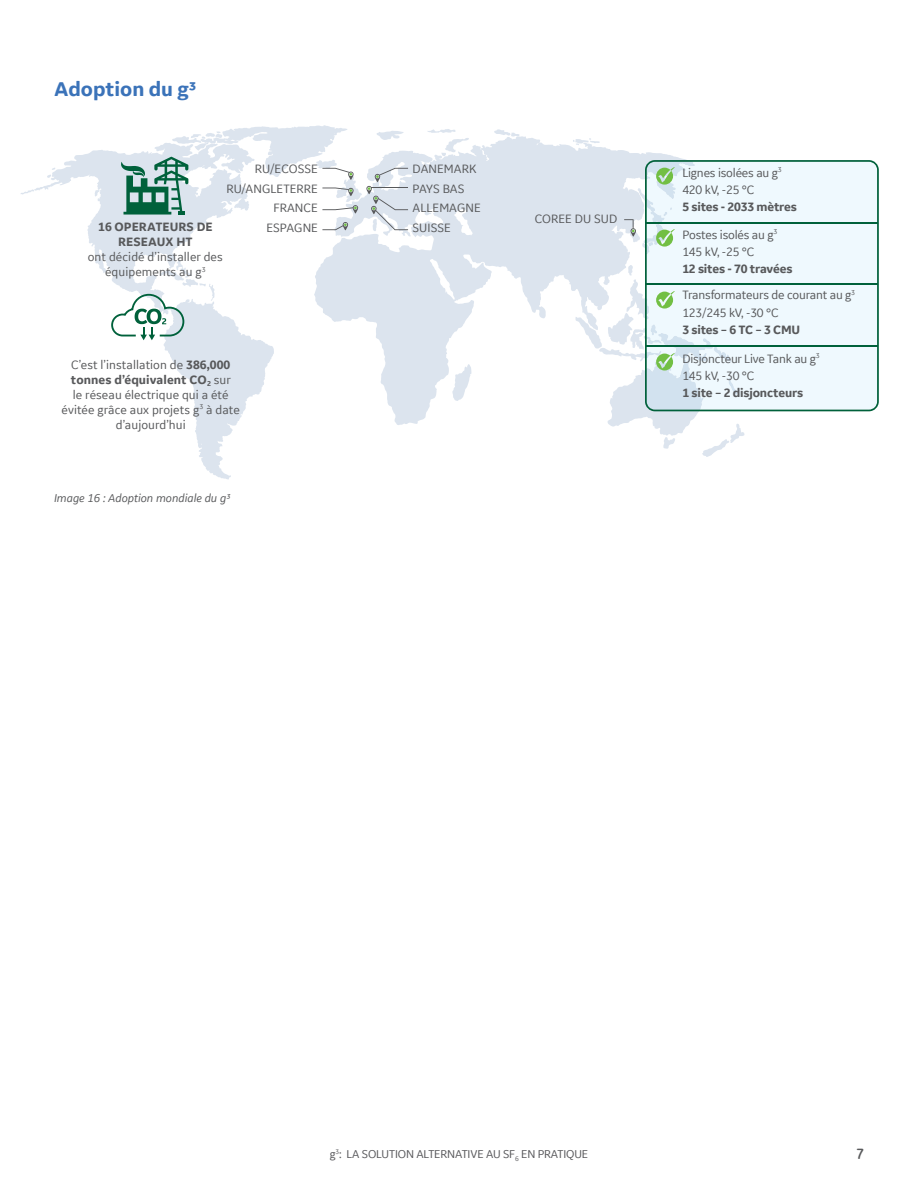
<style>
.page{position:relative;width:918px;height:1188px;background:#fff}
.page>*{position:absolute;margin:0;border:0;box-sizing:border-box;transform-origin:0 0}
.t1{font:700 21px "GE Inspira Sans";color:#3b73b9}
.t2{font:700 15px "GE Inspira";color:#58595b}
.t3{font:12.75px/19.5px "GE Inspira Sans";letter-spacing:.005em;color:#58595b;text-align:center}
.t4{font:12.75px/17.2px "GE Inspira Sans";letter-spacing:-.015em;color:#58595b}
.t5{font:700 12.75px/27.5px "GE Inspira Sans";letter-spacing:-.015em;color:#58595b}
.t6{font:700 12.75px/15px "GE Inspira Sans";letter-spacing:.005em;color:#58595b;text-align:center}
.t7{font:12px "GE Inspira Sans";letter-spacing:-.01em;color:#58585b}
.t8{font:italic 12px "GE Inspira Sans";color:#58595b}
.s1{font-weight:700}
.s2{font-weight:400}
</style>
<div class="page">
<svg style="left:20px;top:189px;width:14px;height:5px"></svg>
<svg style="left:34px;top:150px;width:240px;height:329px"></svg>
<svg style="left:314px;top:136px;width:372px;height:289px;fill:#dce4ee"></svg>
<svg style="left:573px;top:138px;width:27px;height:7px"></svg>
<svg style="left:494px;top:129px;width:26px;height:8px"></svg>
<svg style="left:427px;top:129px;width:42px;height:27px"></svg>
<hr style="left:647px;top:222px;width:231px;height:2px;background:#00613b">
<hr style="left:647px;top:283px;width:231px;height:2px;background:#00613b">
<hr style="left:647px;top:345px;width:231px;height:2px;background:#00613b">
<svg style="left:111px;top:260px;width:104px;height:80px"></svg>
<svg style="left:575px;top:162px;width:302px;height:295px"></svg>
<svg style="left:121px;top:125px;width:287px;height:106px"></svg>
<h1 class="t1" style="left:54px;top:76px;width:144px">Adoption du g³</h1>
<p class="t3" style="left:226px;top:159px;width:93px;text-align:right">RU/ECOSSE<br>RU/ANGLETERRE<br>FRANCE<br>ESPAGNE</p>
<p class="t3" style="left:413px;top:159px;width:70px;text-align:left">DANEMARK<br>PAYS BAS<br>ALLEMAGNE<br>SUISSE</p>
<p class="t6" style="left:98px;top:219px;width:116px">16 OPERATEURS DE<br>RESEAUX HT</p>
<p class="t3" style="left:88px;top:249px;width:137px;line-height:15px">ont décidé d’installer des équipements au g<sup>3</sup></p>
<p class="t3" style="left:62px;top:357px;width:180px;line-height:15px">C’est l’installation de <span class="s1">386,000 tonnes d’équivalent CO</span><sub>2</sub> sur<br>le réseau électrique qui a été évitée grâce aux projets g<sup>3</sup> à date d’aujourd’hui</p>
<p class="t8" style="left:54px;top:491px;width:178px">Image 16 : Adoption mondiale du g³</p>
<p class="t3" style="left:535px;top:208px;width:84px">COREE DU SUD</p>
<p class="t4" style="left:682px;top:163px;width:101px">Lignes isolées au g<sup>3<br></sup>420 kV, -25 °C</p>
<p class="t5" style="left:682px;top:193px;width:116px">5 sites - 2033 mètres<br><span class="s2">Postes isolés au g</span><sup>3</sup></p>
<p class="t3" style="left:682px;top:241px;width:74px">145 kV, -25 °C</p>
<p class="t4" style="left:682px;top:255px;width:174px;line-height:26.4px"><span class="s1">12 sites - 70 travées<br></span>Transformateurs de courant au g<sup>3</sup></p>
<p class="t4" style="left:682px;top:303px;width:98px">123/245 kV, -30 °C</p>
<p class="t5" style="left:682px;top:316px;width:119px">3 sites – 6 TC – 3 CMU</p>
<p class="t4" style="left:682px;top:349px;width:139px">Disjoncteur Live Tank au g<sup>3<br></sup>145 kV, -30 °C</p>
<p class="t5" style="left:682px;top:379px;width:122px">1 site – 2 disjoncteurs</p>
<p class="t7" style="left:330px;top:1147px;width:260px">g<sup>3</sup>: LA SOLUTION ALTERNATIVE AU SF<sub>6</sub> EN PRATIQUE</p>
<p class="t2" style="left:856px;top:1144px;width:9px">7</p>
</div>
